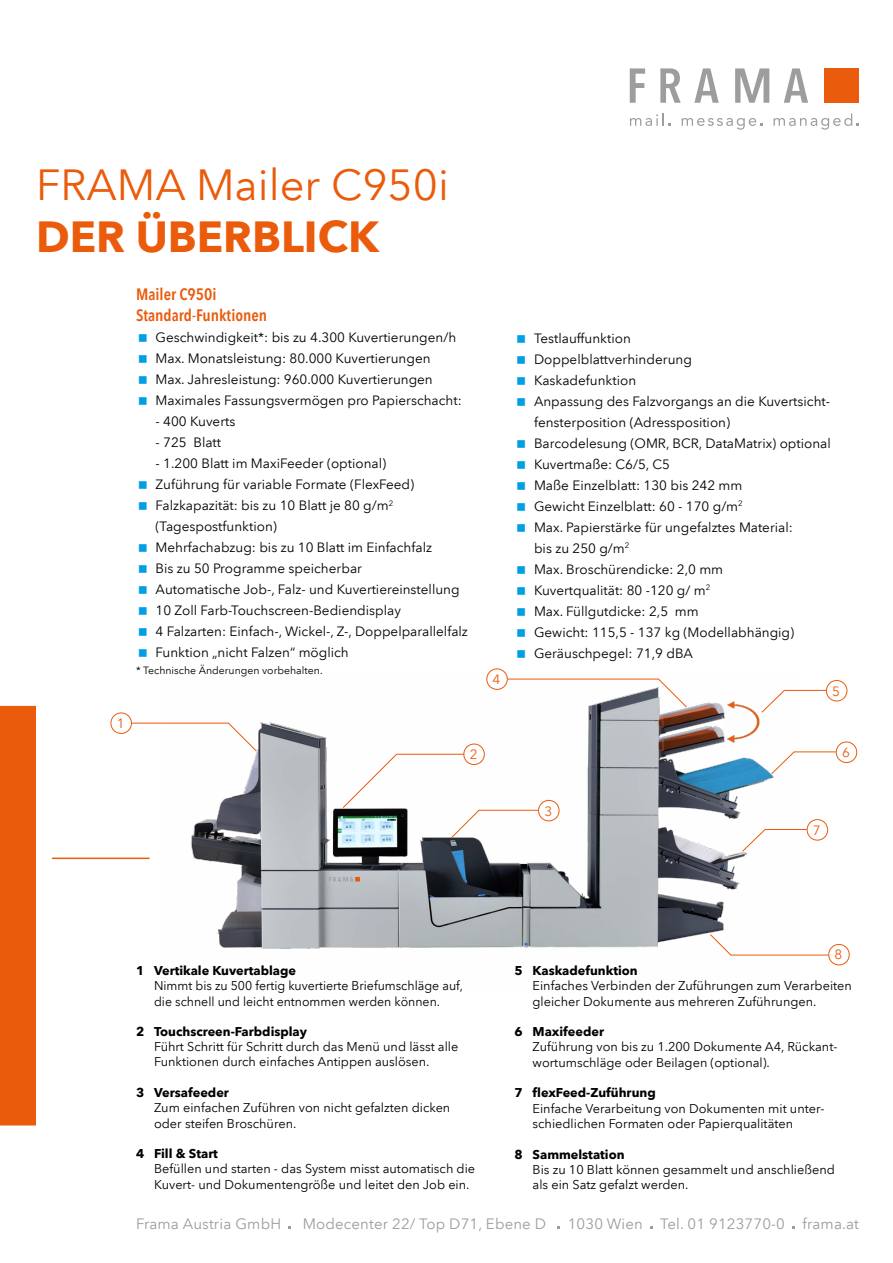
<style>
.page{position:relative;width:893px;height:1263px;background:#fff}
.page>*{position:absolute;margin:0;border:0;box-sizing:border-box;transform-origin:0 0}
.t1{font:43.5px "Avenir Next LT Pro";color:#ea5b0b}
.t2{font:700 43.5px "Avenir Next LT Pro";color:#ea5b0b}
.t3{font:600 condensed 16.5px/21px "Avenir Next LT Pro";color:#ea5b0b}
.t4{font:15px "Avenir Next LT Pro";letter-spacing:.01em;color:#9d9d9c}
.t5{font:13.5px/21px "Avenir Next LT Pro";color:#000}
.t6{font:13.5px "Avenir Next LT Pro";color:#ea5b0b}
.t7{font:12.75px/15.3px "Avenir Next LT Pro";color:#000}
.t8{font:700 12.75px "Avenir Next LT Pro";color:#000}
.t9{font:10.5px "Avenir Next LT Pro";color:#000}
</style>
<div class="page">
<img style="left:162px;top:672px;width:637px;height:283px">
<div style="left:824px;top:68px;width:35px;height:35px;background:#ea5b0b"></div>
<svg style="left:630px;top:68px;width:15px;height:35px"></svg>
<svg style="left:660px;top:68px;width:21px;height:35px"></svg>
<svg style="left:694px;top:68px;width:25px;height:35px"></svg>
<svg style="left:784px;top:68px;width:24px;height:35px"></svg>
<svg style="left:735px;top:68px;width:34px;height:35px"></svg>
<svg style="left:630px;top:114px;width:41px;height:12px"></svg>
<svg style="left:682px;top:118px;width:80px;height:12px"></svg>
<svg style="left:773px;top:114px;width:86px;height:16px"></svg>
<div style="left:0;top:706px;width:36px;height:419px;background:#ea5b0b"></div>
<hr style="left:52px;top:857px;width:98px;height:2px;background:#ea5b0b">
<svg style="left:450px;top:809px;width:30px;height:30px"></svg>
<div style="left:539px;top:800px;width:20px;height:21px;background:#fff;border-radius:50%"></div>
<div style="left:538px;top:800px;width:21px;height:21px;border:1px solid #ea5b0b;border-radius:50%"></div>
<hr style="left:479px;top:810px;width:59px;height:1px;background:#ea5b0b">
<svg style="left:709px;top:933px;width:23px;height:23px"></svg>
<div style="left:828px;top:944px;width:22px;height:21px;border:1px solid #ea5b0b;border-radius:50%"></div>
<hr style="left:731px;top:955px;width:97px;height:1px;background:#ea5b0b">
<svg style="left:761px;top:689px;width:24px;height:24px"></svg>
<div style="left:826px;top:680px;width:21px;height:21px;border:1px solid #ea5b0b;border-radius:50%"></div>
<hr style="left:784px;top:690px;width:42px;height:1px;background:#ea5b0b">
<svg style="left:771px;top:751px;width:24px;height:24px"></svg>
<div style="left:836px;top:742px;width:21px;height:21px;border:1px solid #ea5b0b;border-radius:50%"></div>
<hr style="left:794px;top:751px;width:42px;height:1px;background:#ea5b0b">
<svg style="left:741px;top:828px;width:25px;height:24px"></svg>
<div style="left:807px;top:819px;width:21px;height:21px;border:1px solid #ea5b0b;border-radius:50%"></div>
<hr style="left:765px;top:829px;width:42px;height:1px;background:#ea5b0b">
<svg style="left:227px;top:722px;width:30px;height:30px"></svg>
<div style="left:111px;top:712px;width:21px;height:22px;border:1px solid #ea5b0b;border-radius:50%"></div>
<hr style="left:131px;top:723px;width:98px;height:1px;background:#ea5b0b">
<svg style="left:342px;top:753px;width:56px;height:56px"></svg>
<div style="left:464px;top:744px;width:20px;height:20px;background:#fff;border-radius:50%"></div>
<div style="left:463px;top:744px;width:22px;height:21px;border:1px solid #ea5b0b;border-radius:50%"></div>
<hr style="left:396px;top:754px;width:68px;height:1px;background:#ea5b0b">
<svg style="left:657px;top:678px;width:30px;height:30px"></svg>
<div style="left:487px;top:669px;width:20px;height:20px;background:#fff;border-radius:50%"></div>
<div style="left:486px;top:668px;width:22px;height:22px;border:1px solid #ea5b0b;border-radius:50%"></div>
<hr style="left:508px;top:679px;width:151px;height:1px;background:#ea5b0b">
<img style="left:723px;top:702px;width:39px;height:42px">
<h1 class="t1" style="left:36px;top:159px;width:414px">frama Mailer C950i</h1>
<h1 class="t2" style="left:36px;top:210px;width:344px">Der überblick</h1>
<p class="t3" style="left:136px;top:284px;width:133px">Mailer C950i<br>Standard-Funktionen</p>
<p class="t5" style="left:156px;top:327px;width:308px">Geschwindigkeit*: bis zu 4.300 Kuvertierungen/h Max. Monatsleistung: 80.000 Kuvertierungen Max. Jahresleistung: 960.000 Kuvertierungen Maximales Fassungsvermögen pro Papierschacht:</p>
<p class="t5" style="left:156px;top:411px;width:81px">- 400 Kuverts</p>
<p class="t5" style="left:156px;top:432px;width:67px">- 725 Blatt</p>
<p class="t5" style="left:156px;top:453px;width:232px">- 1.200 Blatt im MaxiFeeder (optional)</p>
<p class="t5" style="left:156px;top:474px;width:260px">Zuführung für variable Formate (FlexFeed)</p>
<p class="t5" style="left:156px;top:495px;width:239px">Falzkapazität: bis zu 10 Blatt je 80 g/m<sup>2</sup></p>
<p class="t5" style="left:156px;top:516px;width:123px">(Tagespostfunktion)</p>
<p class="t5" style="left:150px;top:537px;width:284px">Mehrfachabzug: bis zu 10 Blatt im Einfachfalz</p>
<p class="t5" style="left:156px;top:558px;width:208px">Bis zu 50 Programme speicherbar</p>
<p class="t5" style="left:150px;top:579px;width:312px">Automatische Job-, Falz- und Kuvertiereinstellung</p>
<p class="t5" style="left:156px;top:600px;width:247px">10 Zoll Farb-Touchscreen-Bediendisplay</p>
<p class="t5" style="left:156px;top:621px;width:314px">4 Falzarten: Einfach-, Wickel-, Z-, Doppelparallelfalz</p>
<p class="t5" style="left:150px;top:642px;width:201px">Funktion „nicht Falzen“ möglich</p>
<p class="t9" style="left:136px;top:664px;width:188px">* Technische Änderungen vorbehalten.</p>
<p class="t6" style="left:117px;top:715px;width:9px">1</p>
<p class="t6" style="left:470px;top:746px;width:9px">2</p>
<p class="t6" style="left:493px;top:671px;width:9px">4</p>
<p class="t5" style="left:534px;top:328px;width:98px">Testlauffunktion</p>
<p class="t5" style="left:534px;top:349px;width:159px">Doppelblattverhinderung</p>
<p class="t5" style="left:534px;top:370px;width:104px">Kaskadefunktion</p>
<p class="t5" style="left:528px;top:391px;width:304px">Anpassung des Falzvorgangs an die Kuvertsicht-</p>
<p class="t5" style="left:534px;top:412px;width:198px">fensterposition (Adressposition)</p>
<p class="t5" style="left:534px;top:433px;width:298px">Barcodelesung (OMR, BCR, DataMatrix) optional</p>
<p class="t5" style="left:534px;top:454px;width:137px">Kuvertmaße: C6/5, C5</p>
<p class="t5" style="left:528px;top:475px;width:216px">Maße Einzelblatt: 130 bis 242 mm</p>
<p class="t5" style="left:534px;top:496px;width:210px">Gewicht Einzelblatt: 60 - 170 g/m<sup>2</sup></p>
<p class="t5" style="left:534px;top:516px;width:260px">Max. Papierstärke für ungefalztes Material:</p>
<p class="t5" style="left:534px;top:537px;width:97px">bis zu 250 g/m<sup>2</sup></p>
<p class="t5" style="left:534px;top:558px;width:191px">Max. Broschürendicke: 2,0 mm</p>
<p class="t5" style="left:534px;top:579px;width:178px">Kuvertqualität: 80 -120 g/ m<sup>2</sup></p>
<p class="t5" style="left:534px;top:600px;width:166px">Max. Füllgutdicke: 2,5 mm</p>
<p class="t5" style="left:534px;top:621px;width:262px">Gewicht: 115,5 - 137 kg (Modellabhängig)</p>
<p class="t5" style="left:534px;top:642px;width:160px">Geräuschpegel: 71,9 dBA</p>
<p class="t6" style="left:832px;top:683px;width:9px">5</p>
<p class="t6" style="left:544px;top:803px;width:9px">3</p>
<p class="t6" style="left:842px;top:744px;width:9px">6</p>
<p class="t6" style="left:813px;top:822px;width:9px">7</p>
<p class="t8" style="left:136px;top:963px;width:162px">1 Vertikale Kuvertablage</p>
<p class="t7" style="left:154px;top:978px;width:310px">Nimmt bis zu 500 fertig kuvertierte Briefumschläge auf, die schnell und leicht entnommen werden können.</p>
<p class="t8" style="left:136px;top:1023px;width:173px">2 Touchscreen-Farbdisplay</p>
<p class="t7" style="left:136px;top:1039px;width:324px">Führt Schritt für Schritt durch das M enü und lässt alle<br>Funktionen durch einfaches Antippen auslösen.</p>
<p class="t8" style="left:136px;top:1085px;width:94px">3 Versafeeder</p>
<p class="t7" style="left:154px;top:1100px;width:298px">Zum einfachen Zuführen von nicht gefalzten dicken oder steifen Broschüren.</p>
<p class="t8" style="left:136px;top:1146px;width:83px">4 Fill &amp; Start</p>
<p class="t7" style="left:154px;top:1161px;width:323px">Befüllen und starten - das System misst automatisch die<br>Kuvert- und Dokumentengröße und leitet den Job ein.</p>
<p class="t6" style="left:835px;top:946px;width:9px">8</p>
<p class="t8" style="left:515px;top:963px;width:125px">5 Kaskadefunktion</p>
<p class="t7" style="left:533px;top:978px;width:321px">Einfaches Verbinden der Zuführungen zum Verarbeiten gleicher Dokumente aus mehreren Zuführungen.</p>
<p class="t8" style="left:515px;top:1024px;width:91px">6 Maxifeeder</p>
<p class="t7" style="left:533px;top:1039px;width:306px">Zuführung von bis zu 1.200 Dokumente A4, Rückant&shy;wortumschläge oder Beilagen (optional).</p>
<p class="t8" style="left:515px;top:1085px;width:143px">7 flexFeed-Zuführung</p>
<p class="t7" style="left:533px;top:1100px;width:293px">Einfache Verarbeitung von Dokumenten mit unter&shy;schiedlichen Formaten oder Papierqualitäten</p>
<p class="t8" style="left:515px;top:1146px;width:111px">8 Sammelstation</p>
<p class="t7" style="left:533px;top:1162px;width:304px">Bis zu 10 Blatt können gesammelt und anschließend als ein Satz gefalzt werden.</p>
<p class="t4" style="left:136px;top:1215px;width:147px">Frama Austria GmbH</p>
<p class="t4" style="left:303px;top:1215px;width:245px">Modecenter 22/ Top D71, Ebene D</p>
<p class="t4" style="left:568px;top:1215px;width:293px">1030 Wien tel. 01 9123770-0 frama.at</p>
</div>
